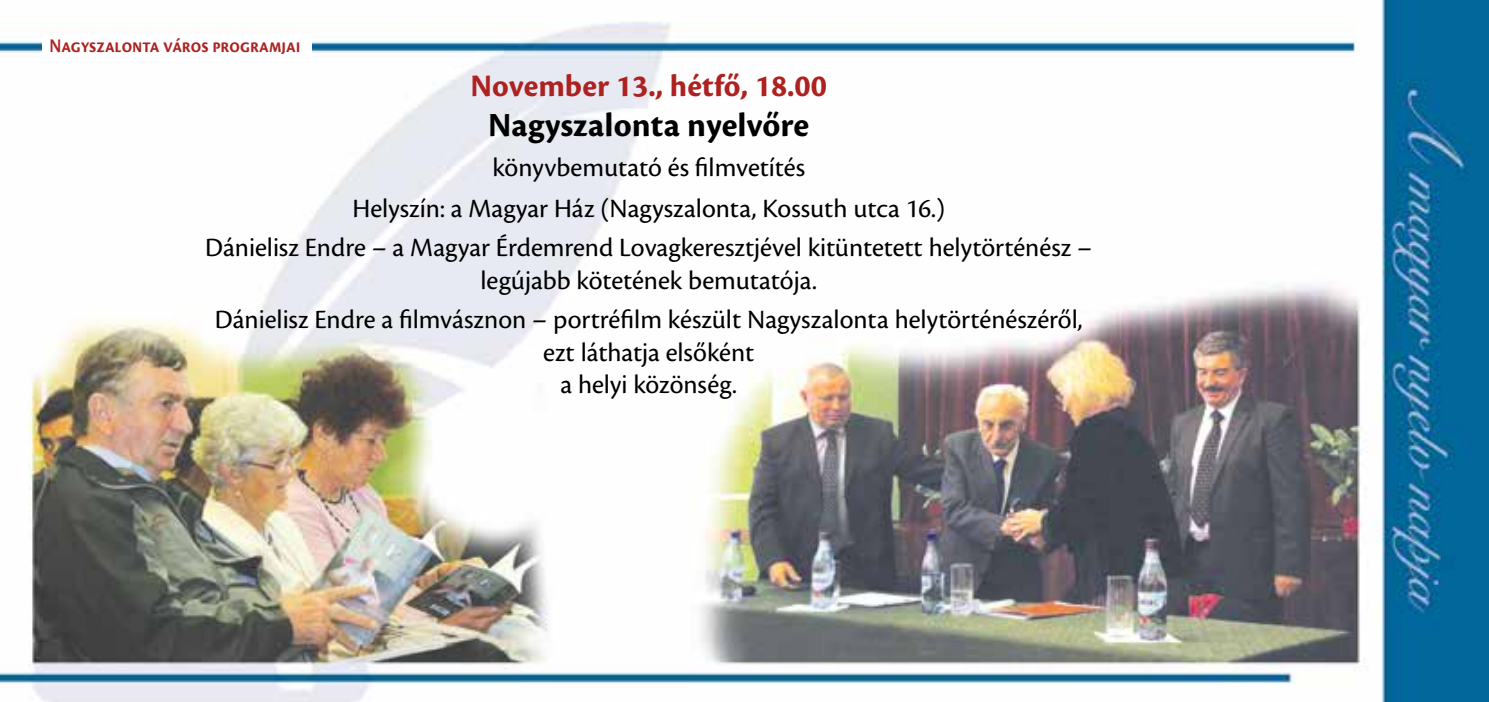
<style>
.page{position:relative;width:1489px;height:702px;background:#fff}
.page>*{position:absolute;margin:0;border:0;box-sizing:border-box;transform-origin:0 0}
.t1{font:700 35px "Cronos Pro";color:#000}
.t2{font:700 32.5px "Cronos Pro";color:#ad2220}
.t3{font:27.5px/39.8px "Cronos Pro";color:#000;text-align:center}
.t4{font:600 20px "Cronos Pro";letter-spacing:-.005em;color:#ad2220;scale:.9 1}
</style>
<div class="page">
<img style="left:0;top:0;width:1488px;height:702px">
<div style="left:43px;top:35px;width:269px;height:22px;background:#fff"></div>
<p class="t4" style="left:50px;top:34px;width:280px">Nagyszalonta város programjai</p>
<p class="t2" style="left:470px;top:67px;width:358px">November 13., hétfő, 18.00</p>
<p class="t1" style="left:488px;top:105px;width:322px">Nagyszalonta nyelvőre</p>
<p class="t3" style="left:205px;top:148px;width:888px">könyvbemutató és filmvetítés<br>Helyszín: a Magyar Ház (Nagyszalonta, Kossuth utca 16.)<br>Dánielisz Endre – a Magyar Érdemrend Lovagkeresztjével kitüntetett helytörténész –</p>
<p class="t3" style="left:215px;top:260px;width:869px">legújabb kötetének bemutatója.<br>Dánielisz Endre a filmvásznon – portréfilm készült Nagyszalonta helytörténészéről,</p>
<p class="t3" style="left:543px;top:336px;width:212px;line-height:32.5px">ezt láthatja elsőként a helyi közönség.</p>
</div>
